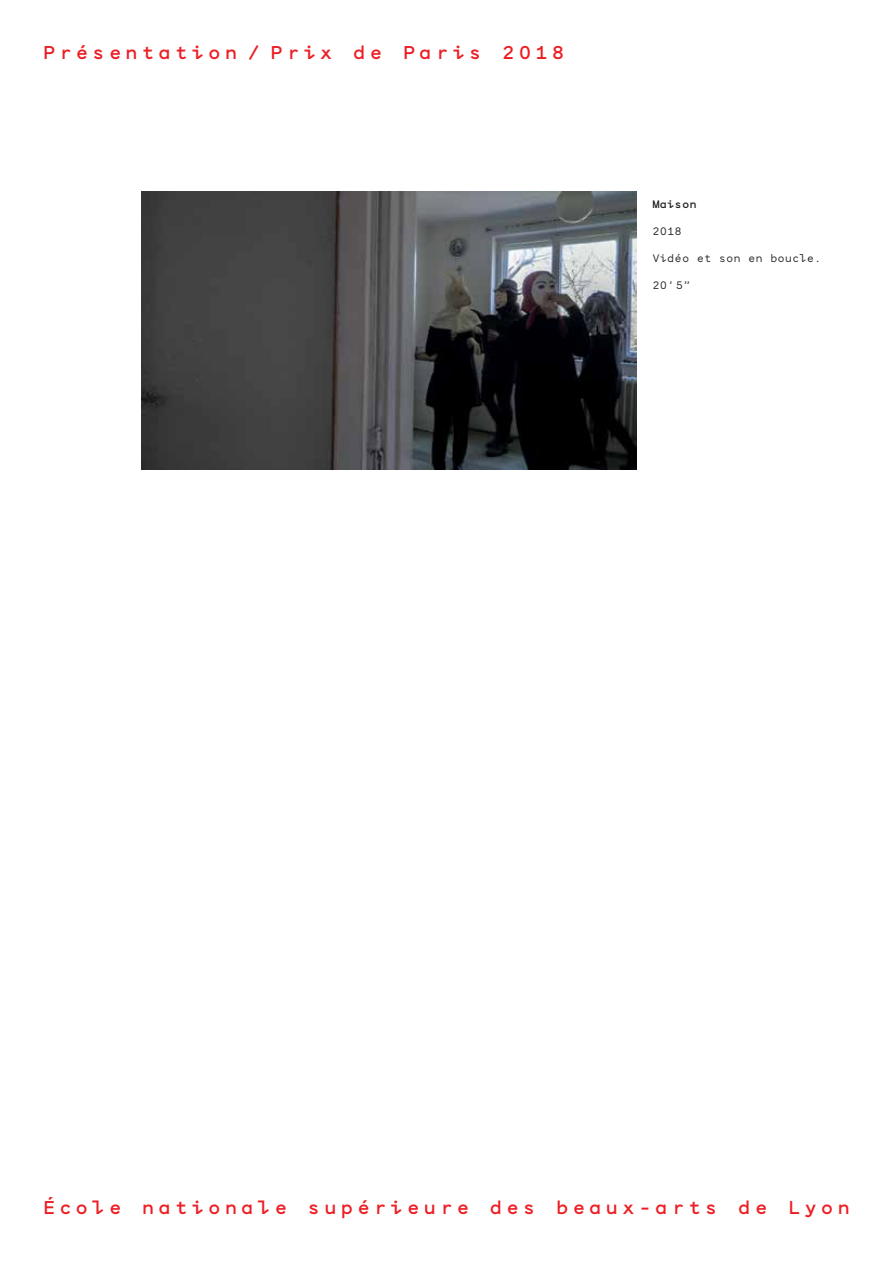
<style>
.page{position:relative;width:893px;height:1263px;background:#fff}
.page>*{position:absolute;margin:0;border:0;box-sizing:border-box;transform-origin:0 0}
.t1{font:700 18px "Ensba Mono";letter-spacing:.22em;color:#ed1d24}
.t2{font:10.5px "Ensba Mono";color:#231f20}
.t3{font:700 10.5px "Ensba Mono";color:#231f20}
</style>
<div class="page">
<img style="left:141px;top:191px;width:495px;height:278px">
<p class="t1" style="left:43px;top:38px;width:523px">Présentation / Prix de Paris 2018</p>
<p class="t3" style="left:653px;top:195px;width:46px">Maison</p>
<p class="t2" style="left:653px;top:222px;width:31px">2018</p>
<p class="t2" style="left:653px;top:249px;width:171px">Vidéo et son en boucle.</p>
<p class="t2" style="left:653px;top:276px;width:40px">20’5”</p>
<p class="t1" style="left:43px;top:1193px;width:809px">École nationale supérieure des beaux-arts de Lyon</p>
</div>
